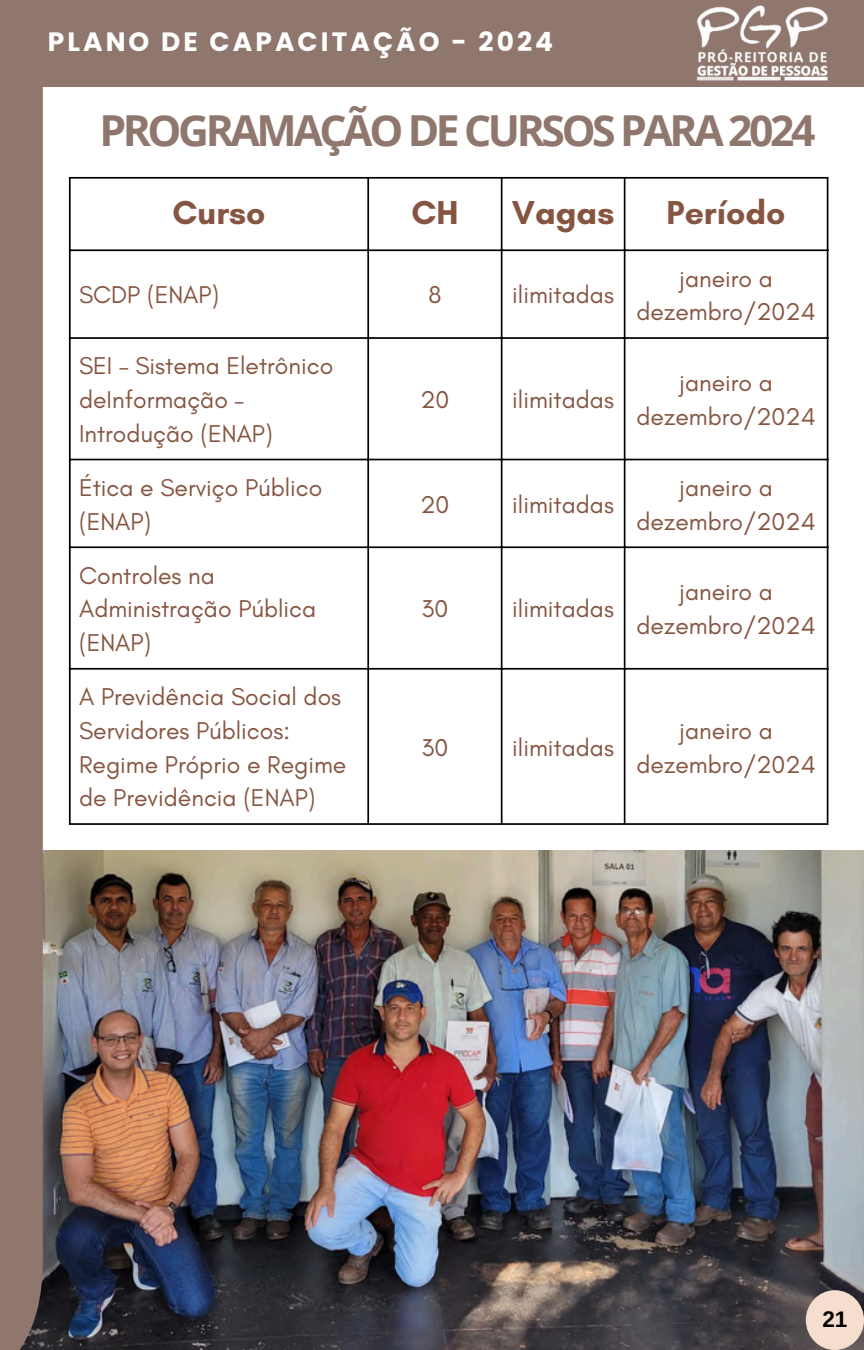
<style>
.page{position:relative;width:864px;height:1350px;background:#fff}
.page>*{position:absolute;margin:0;border:0;box-sizing:border-box;transform-origin:0 0}
.t1{font:700 42.75px "Open Sans";letter-spacing:-.08em;color:#8f776e}
.t2{font:700 33.75px "Glacial Indifference";color:#865542}
.t3{font:700 26.55px "Poppins";letter-spacing:.115em;color:#fff}
.t4{font:24.75px/33.8px "Glacial Indifference";color:#865542;text-align:center}
.t5{font:700 22.5px "Arimo";color:#000}
</style>
<div class="page">
<img style="left:43px;top:850px;width:821px;height:500px">
<div style="left:0;top:0;width:43px;height:1350px;background:#8f776e"></div>
<div style="left:0;top:0;width:864px;height:86px;background:#8f776e"></div>
<img style="left:696px;top:5px;width:132px;height:76px">
<svg style="left:369px;top:179px;width:458px;height:70px"></svg>
<hr style="left:69px;top:179px;width:2px;height:644px;background:#000">
<hr style="left:367px;top:179px;width:2px;height:644px;background:#000">
<hr style="left:501px;top:179px;width:1px;height:644px;background:#000">
<hr style="left:624px;top:179px;width:1px;height:644px;background:#000">
<hr style="left:827px;top:179px;width:1px;height:644px;background:#000">
<hr style="left:69px;top:177px;width:759px;height:2px;background:#000">
<hr style="left:69px;top:249px;width:759px;height:2px;background:#000">
<hr style="left:69px;top:337px;width:759px;height:2px;background:#000">
<hr style="left:69px;top:459px;width:759px;height:1px;background:#000">
<hr style="left:69px;top:546px;width:759px;height:2px;background:#000">
<hr style="left:69px;top:668px;width:759px;height:2px;background:#000">
<hr style="left:69px;top:823px;width:759px;height:2px;background:#000">
<div style="left:806px;top:1290px;width:58px;height:60px;background:#f6decf;border-radius:50%"></div>
<p class="t3" style="left:48px;top:23px;width:507px">PLANO DE CAPACITAÇÃO - 2024</p>
<p class="t1" style="left:99px;top:100px;width:718px">PROGRAMAÇÃO DE CURSOS PARA 2024</p>
<p class="t2" style="left:172px;top:192px;width:95px">Curso</p>
<p class="t2" style="left:411px;top:192px;width:49px">CH</p>
<p class="t2" style="left:512px;top:192px;width:104px">Vagas</p>
<p class="t2" style="left:667px;top:192px;width:121px">Período</p>
<p class="t4" style="left:79px;top:278px;width:142px">SCDP (ENAP)</p>
<p class="t4" style="left:428px;top:278px;width:15px">8</p>
<p class="t4" style="left:512px;top:278px;width:103px">ilimitadas</p>
<p class="t4" style="left:79px;top:349px;width:256px;text-align:left">SEI – Sistema Eletrônico deInformação –<br>Introdução (ENAP)</p>
<p class="t4" style="left:79px;top:470px;width:245px;text-align:left">Ética e Serviço Público (ENAP)</p>
<p class="t4" style="left:79px;top:558px;width:239px;text-align:left">Controles na<br>Administração Pública (ENAP)</p>
<p class="t4" style="left:79px;top:680px;width:269px;text-align:left">A Previdência Social dos<br>Servidores Públicos:<br>Regime Próprio e Regime de Previdência (ENAP)</p>
<p class="t4" style="left:420px;top:383px;width:31px">20</p>
<p class="t4" style="left:512px;top:383px;width:103px">ilimitadas</p>
<p class="t4" style="left:420px;top:487px;width:31px">20</p>
<p class="t4" style="left:512px;top:487px;width:103px">ilimitadas</p>
<p class="t4" style="left:422px;top:592px;width:28px">30</p>
<p class="t4" style="left:512px;top:592px;width:103px">ilimitadas</p>
<p class="t4" style="left:422px;top:730px;width:28px">30</p>
<p class="t4" style="left:512px;top:730px;width:103px">ilimitadas</p>
<p class="t4" style="left:637px;top:261px;width:181px">janeiro a dezembro/2024</p>
<p class="t4" style="left:637px;top:366px;width:181px">janeiro a dezembro/2024</p>
<p class="t4" style="left:637px;top:470px;width:181px">janeiro a dezembro/2024</p>
<p class="t4" style="left:637px;top:575px;width:181px">janeiro a dezembro/2024</p>
<p class="t4" style="left:637px;top:713px;width:181px">janeiro a dezembro/2024</p>
<p class="t5" style="left:822px;top:1307px;width:27px">21</p>
</div>
